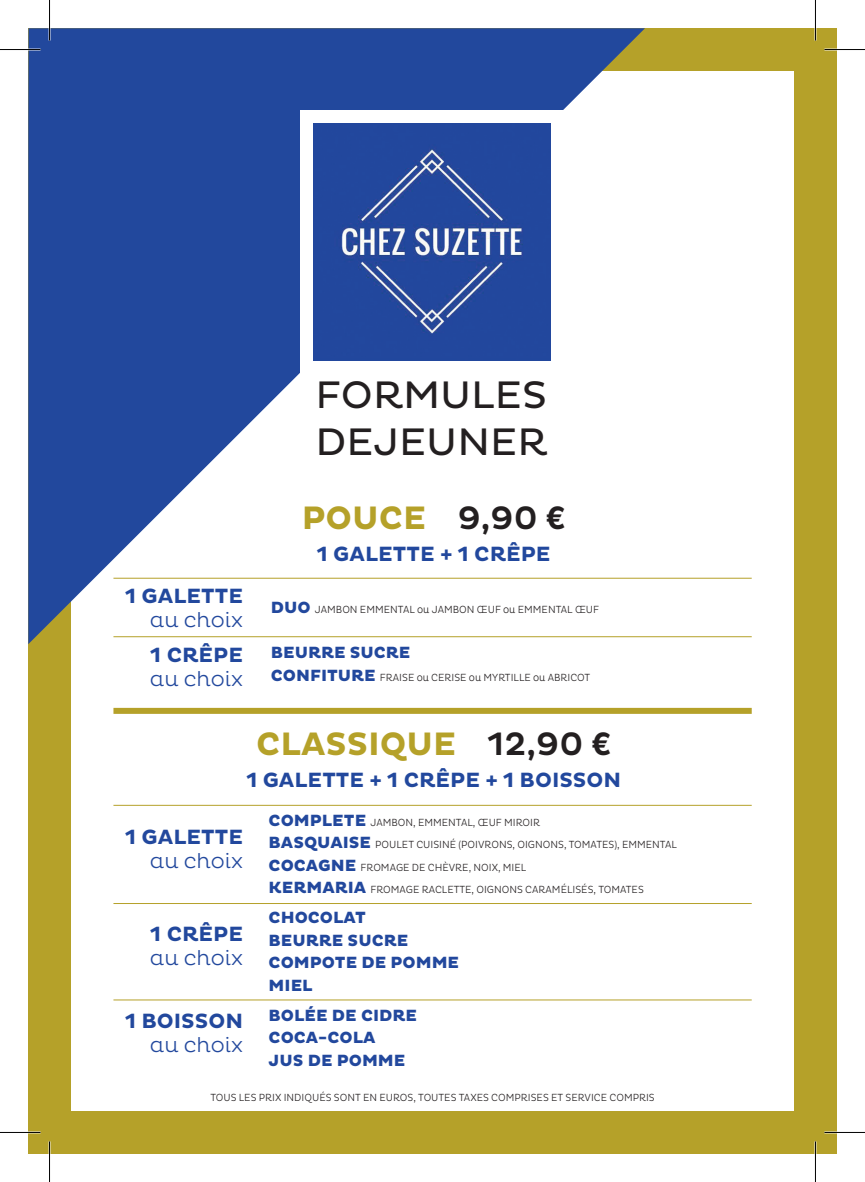
<style>
.page{position:relative;width:865px;height:1182px;background:#fff}
.page>*{position:absolute;margin:0;border:0;box-sizing:border-box;transform-origin:0 0}
.t1{font:39px/46.8px "Pluto";color:#231f20}
.t2{font:700 33px "Pluto";color:#b5a129}
.t3{font:700 21px "Pluto";color:#22489d}
.t4{font:300 21px "Pluto";color:#22489d}
.t5{font:800 16.5px/22.5px "Pluto";color:#22489d}
.t6{font:300 10.5px/22.5px "Pluto Cond";color:#231f20}
.s1{font-weight:500;color:#231f20}
.s2{font-family:"Pluto";font-weight:800;font-size:16.5px;color:#22489d}
</style>
<div class="page">
<div style="left:28px;top:28px;width:808px;height:43px;background:#b5a129"></div>
<div style="left:28px;top:1110px;width:808px;height:43px;background:#b5a129"></div>
<div style="left:28px;top:28px;width:43px;height:1125px;background:#b5a129"></div>
<div style="left:794px;top:28px;width:42px;height:1125px;background:#b5a129"></div>
<svg style="left:28px;top:28px;width:617px;height:616px"></svg>
<div style="left:300px;top:110px;width:263px;height:263px;background:#fff"></div>
<img style="left:313px;top:123px;width:237px;height:237px">
<hr style="left:113px;top:577px;width:638px;height:1px;background:#b5a129">
<hr style="left:113px;top:636px;width:638px;height:1px;background:#b5a129">
<hr style="left:113px;top:804px;width:638px;height:1px;background:#b5a129">
<hr style="left:113px;top:902px;width:638px;height:1px;background:#b5a129">
<hr style="left:113px;top:999px;width:638px;height:1px;background:#b5a129">
<div style="left:113px;top:707px;width:638px;height:6px;background:#b5a129"></div>
<hr style="left:0;top:1131px;width:40px;height:2px;background:#fff">
<hr style="left:824px;top:1131px;width:40px;height:2px;background:#fff">
<hr style="left:814px;top:0;width:2px;height:40px;background:#fff">
<hr style="left:814px;top:1141px;width:2px;height:40px;background:#fff">
<hr style="left:0;top:49px;width:40px;height:1px;background:#000">
<hr style="left:824px;top:49px;width:40px;height:1px;background:#000">
<hr style="left:0;top:1131px;width:40px;height:1px;background:#000">
<hr style="left:824px;top:1131px;width:40px;height:1px;background:#000">
<hr style="left:49px;top:0;width:1px;height:40px;background:#000">
<hr style="left:49px;top:1141px;width:1px;height:40px;background:#000">
<hr style="left:815px;top:0;width:1px;height:40px;background:#000">
<hr style="left:815px;top:1141px;width:1px;height:40px;background:#000">
<h1 class="t1" style="left:315px;top:372px;width:233px">FORMULES<br>DEJEUNER</h1>
<h3 class="t3" style="left:125px;top:583px;width:119px">1 GALETTE</h3>
<h3 class="t4" style="left:150px;top:607px;width:95px">au choix</h3>
<h3 class="t3" style="left:150px;top:642px;width:94px">1 CRÊPE</h3>
<h3 class="t4" style="left:150px;top:666px;width:95px">au choix</h3>
<h2 class="t2" style="left:302px;top:499px;width:265px">POUCE <span class="s1">9,90 €</span></h2>
<h3 class="t3" style="left:317px;top:541px;width:235px">1 GALETTE + 1 CRÊPE</h3>
<p class="t6" style="left:271px;top:598px;width:330px"><span class="s2">DUO</span> JAMBON EMMENTAL ou JAMBON ŒUF ou EMMENTAL ŒUF</p>
<h3 class="t5" style="left:271px;top:641px;width:141px">BEURRE SUCRE</h3>
<p class="t6" style="left:271px;top:665px;width:321px"><span class="s2">CONFITURE</span> FRAISE ou CERISE ou MYRTILLE ou ABRICOT</p>
<h2 class="t2" style="left:256px;top:725px;width:356px">CLASSIQUE <span class="s1">12,90 €</span></h2>
<h3 class="t3" style="left:246px;top:767px;width:376px">1 GALETTE + 1 CRÊPE + 1 BOISSON</h3>
<h3 class="t3" style="left:125px;top:824px;width:119px">1 GALETTE</h3>
<h3 class="t4" style="left:150px;top:848px;width:95px">au choix</h3>
<h3 class="t3" style="left:150px;top:921px;width:94px">1 CRÊPE</h3>
<h3 class="t4" style="left:150px;top:945px;width:95px">au choix</h3>
<h3 class="t3" style="left:125px;top:1008px;width:119px">1 BOISSON</h3>
<h3 class="t4" style="left:150px;top:1032px;width:95px">au choix</h3>
<p class="t6" style="left:268px;top:810px;width:410px"><span class="s2">COMPLETE</span> JAMBON, EMMENTAL, ŒUF MIROIR<br><span class="s2">BASQUAISE</span> POULET CUISINÉ (POIVRONS, OIGNONS, TOMATES), EMMENTAL <span class="s2">COCAGNE</span> FROMAGE DE CHÈVRE, NOIX, MIEL<br><span class="s2">KERMARIA</span> FROMAGE RACLETTE, OIGNONS CARAMÉLISÉS, TOMATES</p>
<h3 class="t5" style="left:268px;top:906px;width:192px">CHOCOLAT<br>BEURRE SUCRE<br>COMPOTE DE POMME<br>MIEL</h3>
<h3 class="t5" style="left:268px;top:1004px;width:150px">BOLÉE DE CIDRE<br>COCA-COLA<br>JUS DE POMME</h3>
<p class="t6" style="left:210px;top:1085px;width:446px">TOUS LES PRIX INDIQUÉS SONT EN EUROS, TOUTES TAXES COMPRISES ET SERVICE COMPRIS</p>
</div>
